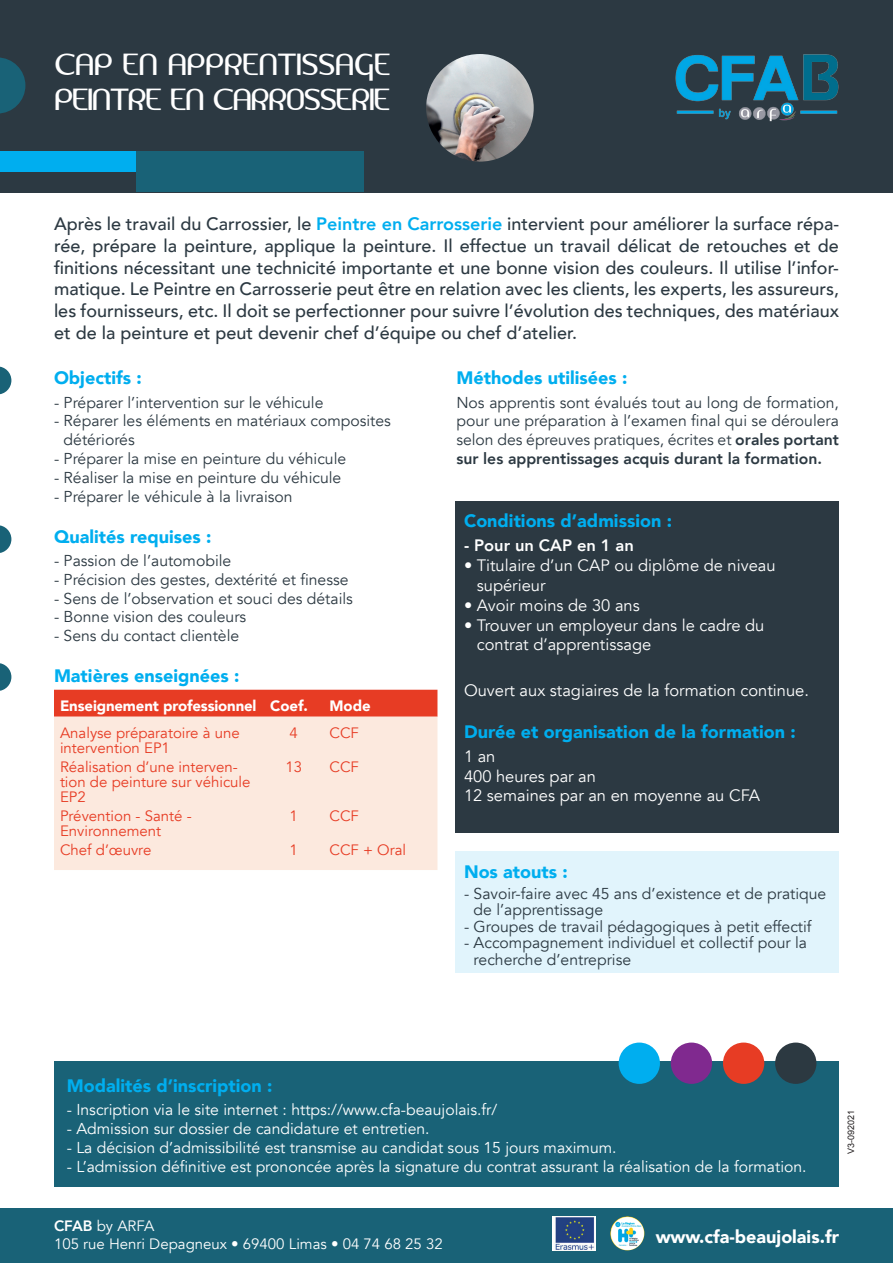
<style>
.page{position:relative;width:893px;height:1263px;background:#fff}
.page>*{position:absolute;margin:0;border:0;box-sizing:border-box;transform-origin:0 0}
.t1{font:28.5px/34.2px "Amerika Sans";color:#fff}
.t2{font:500 18px/21.6px "Avenir";color:#2c3942;text-align:justify}
.t3{font:900 18px "Avenir";color:#00aeef}
.t4{font:900 18px "Avenir";color:#fff}
.t5{font:16.5px/19.8px "Avenir";color:#fff}
.t6{font:800 16.5px "Avenir";color:#fff}
.t7{font:15.75px/18.9px "Avenir";color:#2c3942}
.t8{font:15.75px "Avenir";color:#fff}
.t9{font:15px/15px "Avenir";color:#e73c24}
.t10{font:15px/18px "Avenir";color:#fff}
.t11{font:900 15px "Avenir";letter-spacing:-.01em;color:#fff}
.t12{font:9px "Arial";color:#231f20}
.s1{font-weight:800;color:#00aeef}
.s2{font-weight:800}
</style>
<div class="page">
<svg style="left:0;top:366px;width:11px;height:28px"></svg>
<svg style="left:0;top:525px;width:11px;height:28px"></svg>
<svg style="left:0;top:663px;width:11px;height:28px"></svg>
<div style="left:0;top:0;width:893px;height:193px;background:#2c3942"></div>
<svg style="left:0;top:57px;width:25px;height:57px"></svg>
<div style="left:54px;top:690px;width:383px;height:27px;background:#e73c24"></div>
<div style="left:54px;top:717px;width:383px;height:153px;background:#fce9de"></div>
<img style="left:676px;top:54px;width:163px;height:67px">
<div style="left:0;top:151px;width:139px;height:21px;background:#00aeef"></div>
<div style="left:137px;top:151px;width:227px;height:41px;background:#196277"></div>
<div style="left:455px;top:501px;width:384px;height:331px;background:#2c3942"></div>
<div style="left:0;top:1209px;width:893px;height:54px;background:#196277"></div>
<img style="left:610px;top:1216px;width:34px;height:34px;border-radius:17px">
<img style="left:553px;top:1216px;width:43px;height:34px">
<div style="left:54px;top:1061px;width:785px;height:125px;background:#196277"></div>
<div style="left:619px;top:1042px;width:41px;height:42px;background:#00aeef;border-radius:50%"></div>
<div style="left:671px;top:1042px;width:41px;height:42px;background:#80298f;border-radius:50%"></div>
<div style="left:723px;top:1042px;width:41px;height:42px;background:#e73c24;border-radius:50%"></div>
<div style="left:775px;top:1042px;width:41px;height:42px;background:#2c3941;border-radius:50%"></div>
<div style="left:455px;top:851px;width:384px;height:121px;background:#e1f4fc"></div>
<img style="left:426px;top:54px;width:108px;height:108px;border-radius:54px">
<h1 class="t1" style="left:54px;top:48px;width:338px">CAP EN APPRENTISSAGE<br>PEINTRE</h1>
<h1 class="t1" style="left:170px;top:82px;width:62px">EN CARR</h1>
<h1 class="t1" style="left:286px;top:82px;width:34px">OSSERIE</h1>
<p class="t2" style="left:54px;top:212px;width:786px">Après le travail du Carrossier, le <span class="s1">Peintre en Carrosserie</span> intervient pour améliorer la surface répa&shy;rée, prépare la peinture, applique la peinture. Il effectue un travail délicat de retouches et de finitions nécessitant une technicité importante et une bonne vision des couleurs. Il utilise l’infor&shy;matique. Le Peintre en Carrosserie peut être en relation avec les clients, les experts, les assureurs, les fournisseurs, etc. Il doit se perfectionner pour suivre l’évolution des techniques, des matériaux et de la peinture et peut devenir chef d’équipe ou chef d’atelier.</p>
<p class="t3" style="left:54px;top:363px;width:89px">Objectifs :</p>
<p class="t7" style="left:54px;top:393px;width:271px">- Préparer l’intervention sur le véhicule</p>
<p class="t7" style="left:64px;top:412px;width:329px;text-indent:-10px">- Réparer les éléments en matériaux composites détériorés</p>
<p class="t7" style="left:54px;top:450px;width:294px">- Préparer la mise en peinture du véhicule</p>
<p class="t7" style="left:54px;top:469px;width:289px">- Réaliser la mise en peinture du véhicule</p>
<p class="t7" style="left:54px;top:487px;width:240px">- Préparer le véhicule à la livraison</p>
<p class="t3" style="left:54px;top:521px;width:159px">Qualités requises :</p>
<p class="t7" style="left:54px;top:551px;width:179px">- Passion de l’automobile</p>
<p class="t7" style="left:54px;top:570px;width:296px">- Précision des gestes, dextérité et finesse</p>
<p class="t7" style="left:54px;top:589px;width:300px">- Sens de l’observation et souci des détails</p>
<p class="t7" style="left:54px;top:608px;width:194px">- Bonne vision des couleurs</p>
<p class="t7" style="left:54px;top:627px;width:187px">- Sens du contact clientèle</p>
<p class="t3" style="left:54px;top:660px;width:187px">Matières enseignées :</p>
<p class="t11" style="left:60px;top:693px;width:250px">Enseignement professionnel Coef.</p>
<p class="t11" style="left:329px;top:693px;width:43px">Mode</p>
<p class="t9" style="left:60px;top:725px;width:181px">Analyse préparatoire à une intervention EP1</p>
<p class="t9" style="left:60px;top:759px;width:192px">Réalisation d’une interven&shy;tion de peinture sur véhicule<br>EP2</p>
<p class="t9" style="left:60px;top:809px;width:133px">Prévention - Santé -<br>Environnement</p>
<p class="t9" style="left:60px;top:843px;width:93px">Chef d’œuvre</p>
<p class="t3" style="left:456px;top:363px;width:172px">Méthodes utilisées :</p>
<p class="t7" style="left:456px;top:393px;width:384px;text-align:justify">Nos apprentis sont évalués tout au long de formation, pour une préparation à l’examen final qui se déroulera selon des épreuves pratiques, écrites et <span class="s2">orales portant sur les apprentissages acquis durant la formation.</span></p>
<p class="t3" style="left:464px;top:506px;width:209px">Conditions d’admission :</p>
<p class="t6" style="left:464px;top:533px;width:171px">- Pour un CAP en 1 an</p>
<p class="t5" style="left:477px;top:556px;width:300px;text-indent:-13px">• Titulaire d’un CAP ou diplôme de niveau supérieur</p>
<p class="t5" style="left:464px;top:595px;width:177px">• Avoir moins de 30 ans</p>
<p class="t5" style="left:477px;top:615px;width:289px;text-indent:-13px">• Trouver un employeur dans le cadre du contrat d’apprentissage</p>
<p class="t5" style="left:464px;top:681px;width:346px">Ouvert aux stagiaires de la formation continue.</p>
<p class="t3" style="left:464px;top:716px;width:333px">Durée et organisation de la formation :</p>
<p class="t5" style="left:464px;top:746px;width:298px">1 an<br>400 heures par an<br>12 semaines par an en moyenne au CFA</p>
<p class="t9" style="left:329px;top:725px;width:31px">CCF</p>
<p class="t9" style="left:329px;top:759px;width:31px">CCF</p>
<p class="t9" style="left:329px;top:809px;width:31px">CCF</p>
<p class="t9" style="left:329px;top:843px;width:78px">CCF + Oral</p>
<p class="t9" style="left:290px;top:725px;width:10px">4</p>
<p class="t9" style="left:285px;top:759px;width:18px">13</p>
<p class="t9" style="left:290px;top:809px;width:10px">1</p>
<p class="t9" style="left:290px;top:843px;width:10px">1</p>
<p class="t3" style="left:464px;top:856px;width:105px">Nos atouts :</p>
<p class="t7" style="left:474px;top:885px;width:354px;line-height:16.5px;text-indent:-10px">- Savoir-faire avec 45 ans d’existence et de pratique de l’apprentissage</p>
<p class="t7" style="left:464px;top:917px;width:349px">- Groupes de travail pédagogiques à petit effectif</p>
<p class="t7" style="left:474px;top:935px;width:335px;line-height:16.5px;text-indent:-10px">- Accompagnement individuel et collectif pour la recherche d’entreprise</p>
<p class="t3" style="left:67px;top:1070px;width:207px">Modalités d’inscription :</p>
<p class="t8" style="left:67px;top:1100px;width:432px">- Inscription via le site internet : https://www.cfa-beaujolais.fr/</p>
<p class="t8" style="left:67px;top:1119px;width:364px">- Admission sur dossier de candidature et entretien.</p>
<p class="t8" style="left:67px;top:1138px;width:551px">- La décision d’admissibilité est transmise au candidat sous 15 jours maximum.</p>
<p class="t8" style="left:67px;top:1157px;width:741px">- L’admission définitive est prononcée après la signature du contrat assurant la réalisation de la formation.</p>
<p class="t12" style="left:845px;top:1154px;width:46px;rotate:-90deg">V3-092021</p>
<p class="t10" style="left:54px;top:1217px;width:390px"><span class="s2">CFAB</span> by ARFA<br>105 rue Henri Depagneux • 69400 Limas • 04 74 68 25 32</p>
<p class="t4" style="left:656px;top:1221px;width:185px">www.cfa-beaujolais.fr</p>
</div>
